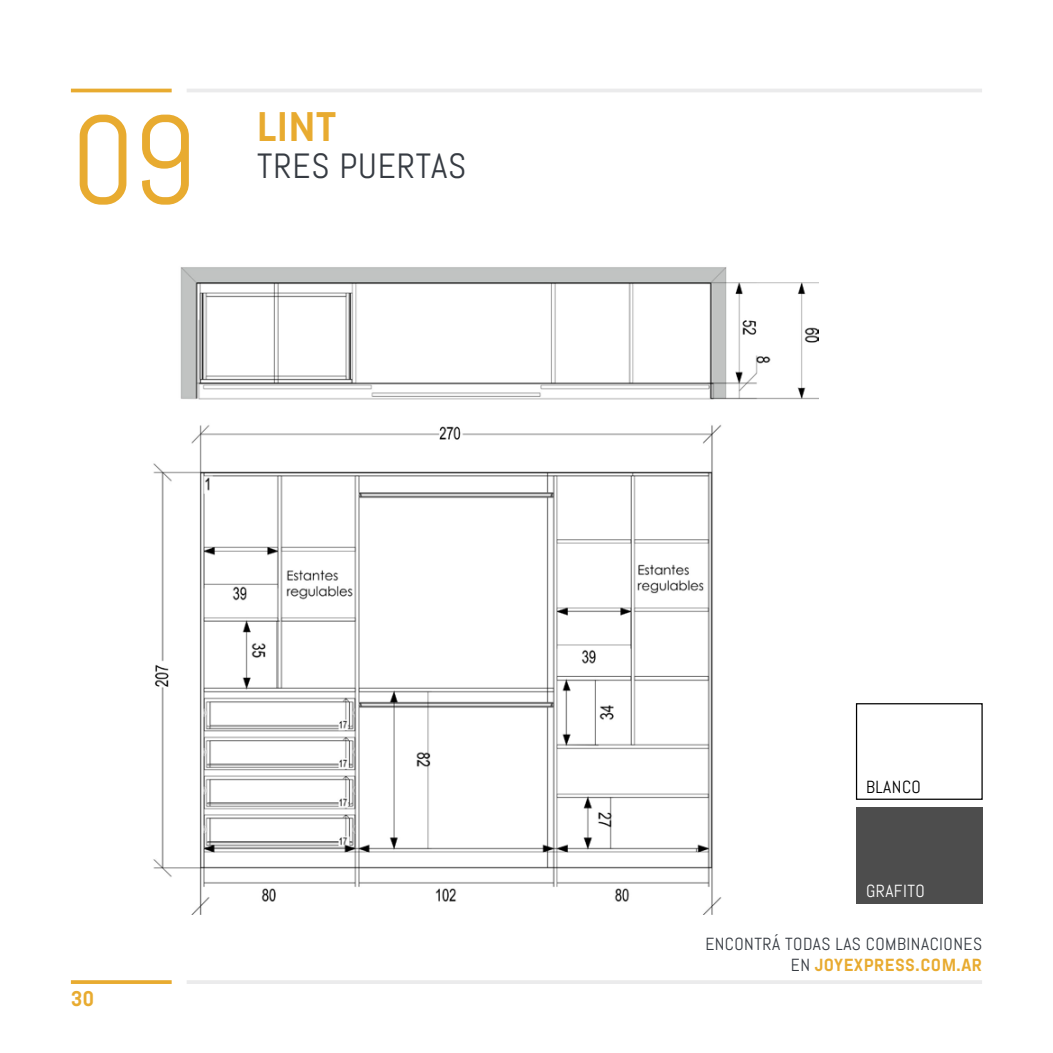
<style>
.page{position:relative;width:1053px;height:1053px;background:#fff}
.page>*{position:absolute;margin:0;border:0;box-sizing:border-box;transform-origin:0 0}
.t1{font:125px "Abel Pro";color:#e8ab30}
.t2{font:700 41.25px "Abel Pro";color:#e8ab30}
.t3{font:35px "Abel Pro";letter-spacing:.025em;color:#363b42}
.t4{font:700 21.25px "Abel Pro";color:#e8ab30}
.t5{font:17.5px/21px "Abel Pro";letter-spacing:.025em;color:#363b42;text-align:right}
.t6{font:17.5px "Abel Pro";letter-spacing:.025em;color:#fefefe}
.t7{font:17.5px "Abel Pro";letter-spacing:.025em;color:#000}
.s1{font-weight:700;color:#e8ab30}
</style>
<div class="page">
<hr style="left:187px;top:980px;width:794px;height:3px;background:#ebebec">
<hr style="left:71px;top:980px;width:101px;height:3px;background:#e8ab30">
<div style="left:856px;top:807px;width:125px;height:96px;background:#4d4d4d"></div>
<div style="left:855px;top:703px;width:127px;height:96px;border:1px solid #000"></div>
<hr style="left:71px;top:89px;width:101px;height:3px;background:#e8ab30">
<hr style="left:187px;top:89px;width:794px;height:3px;background:#ebebec">
<img style="left:153px;top:424px;width:569px;height:490px">
<img style="left:180px;top:267px;width:638px;height:133px">
<h1 class="t1" style="left:71px;top:81px;width:127px">09</h1>
<h2 class="t2" style="left:257px;top:98px;width:81px">LINT</h2>
<h3 class="t3" style="left:257px;top:144px;width:210px">TRES PUERTAS</h3>
<p class="t4" style="left:71px;top:983px;width:25px">30</p>
<p class="t7" style="left:866px;top:775px;width:56px">BLANCO</p>
<p class="t6" style="left:866px;top:879px;width:60px">GRAFITO</p>
<p class="t5" style="left:705px;top:933px;width:278px">ENCONTRÁ TODAS LAS COMBINACIONES<br>EN <span class="s1">JOYEXPRESS.COM.AR</span></p>
</div>
